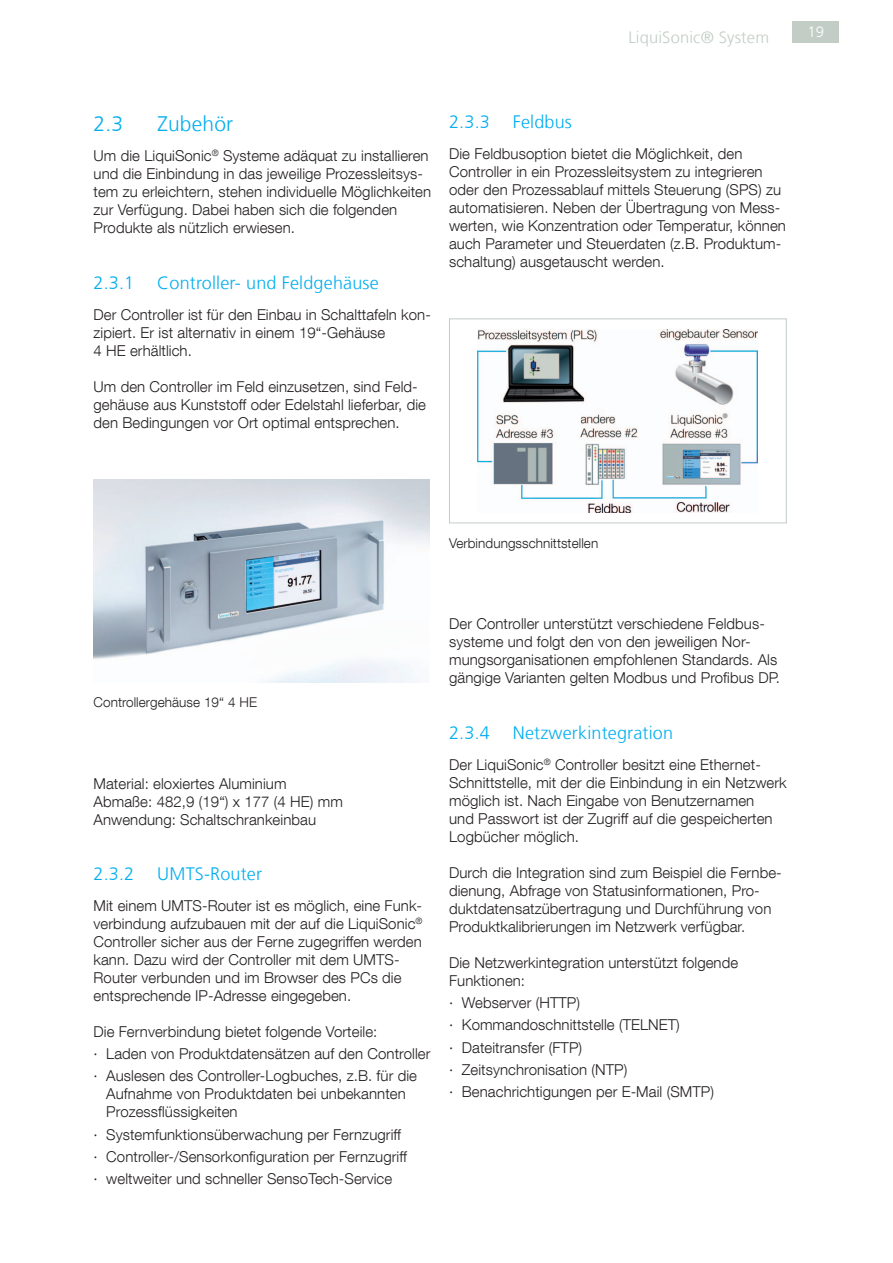
<style>
.page{position:relative;width:893px;height:1263px;background:#fff}
.page>*{position:absolute;margin:0;border:0;box-sizing:border-box;transform-origin:0 0}
.t1{font:300 21px "Frutiger LT Com";letter-spacing:.01em;color:#00aeef}
.t2{font:300 18px "Frutiger LT Com";letter-spacing:.01em;color:#00aeef}
.t3{font:300 16.5px "Frutiger LT Com";letter-spacing:.01em;color:#c2cdc5}
.t4{font:300 15px/18px "Helvetica Neue LT Com";letter-spacing:.005em;color:#231f20}
.t5{font:300 15px "Frutiger LT Com";color:#fff}
.t6{font:300 13.5px "Helvetica Neue LT Com";letter-spacing:.005em;color:#231f20}
</style>
<div class="page">
<div style="left:792px;top:21px;width:47px;height:22px;background:#c2cdc5"></div>
<img style="left:94px;top:479px;width:336px;height:203px">
<svg style="left:449px;top:318px;width:338px;height:206px"></svg>
<p class="t3" style="left:628px;top:27px;width:142px">LiquiSonic® System</p>
<p class="t5" style="left:808px;top:23px;width:18px">19</p>
<h1 class="t1" style="left:94px;top:111px;width:31px">2.3</h1>
<h1 class="t1" style="left:157px;top:111px;width:77px">Zubehör</h1>
<p class="t4" style="left:94px;top:147px;width:339px">Um die LiquiSonic<sup>®</sup> Systeme adäquat zu installieren und die Einbindung in das jeweilige Prozessleitsys&shy;tem zu erleichtern, stehen individuelle Möglichkeiten zur Verfügung. Dabei haben sich die folgenden Produkte als nützlich erwiesen.</p>
<p class="t2" style="left:94px;top:272px;width:42px">2.3.1</p>
<p class="t2" style="left:157px;top:272px;width:223px">Controller- und Feldgehäuse</p>
<p class="t4" style="left:94px;top:305px;width:339px">Der Controller ist für den Einbau in Schalttafeln kon&shy;zipiert. Er ist alternativ in einem 19“-Gehäuse<br>4 HE erhältlich.</p>
<p class="t4" style="left:94px;top:377px;width:334px">Um den Controller im Feld einzusetzen, sind Feld&shy;gehäuse aus Kunststoff oder Edelstahl lieferbar, die den Bedingungen vor Ort optimal entsprechen.</p>
<p class="t2" style="left:449px;top:112px;width:42px">2.3.3</p>
<p class="t2" style="left:513px;top:112px;width:61px">Feldbus</p>
<p class="t4" style="left:449px;top:144px;width:338px">Die Feldbusoption bietet die Möglichkeit, den Controller in ein Prozessleitsystem zu integrieren oder den Prozessablauf mittels Steuerung (SPS) zu automatisieren. Neben der Übertragung von Mess&shy;werten, wie Konzentration oder Temperatur, können auch Parameter und Steuerdaten (z.B. Produktum&shy;schaltung) ausgetauscht werden.</p>
<p class="t6" style="left:449px;top:535px;width:151px">Verbindungsschnittstellen</p>
<p class="t6" style="left:94px;top:694px;width:165px">Controllergehäuse 19“ 4 HE</p>
<p class="t4" style="left:94px;top:774px;width:251px">Material: eloxiertes Aluminium<br>Abmaße: 482,9 (19“) x 177 (4 HE) mm<br>Anwendung: Schaltschrankeinbau</p>
<p class="t2" style="left:94px;top:863px;width:42px">2.3.2</p>
<p class="t2" style="left:157px;top:863px;width:106px">UMTS-Router</p>
<p class="t4" style="left:94px;top:896px;width:330px">Mit einem UMTS-Router ist es möglich, eine Funk&shy;verbindung aufzubauen mit der auf die LiquiSonic<sup>® </sup>Controller sicher aus der Ferne zugegriffen werden kann. Dazu wird der Controller mit dem UMTS-Router verbunden und im Browser des PCs die entsprechende IP-Adresse eingegeben.</p>
<p class="t4" style="left:94px;top:1020px;width:338px;line-height:22.2px">Die Fernverbindung bietet folgende Vorteile:<br>· Laden von Produktdatensätzen auf den Controller · Auslesen des Controller-Logbuches, z.B. für die</p>
<p class="t4" style="left:106px;top:1085px;width:301px">Aufnahme von Produktdaten bei unbekannten<br>Prozessflüssigkeiten</p>
<p class="t4" style="left:94px;top:1123px;width:315px;line-height:22.2px">· Systemfunktionsüberwachung per Fernzugriff · Controller-/Sensorkonfiguration per Fernzugriff · weltweiter und schneller SensoTech-Service</p>
<p class="t4" style="left:449px;top:615px;width:332px">Der Controller unterstützt verschiedene Feldbus&shy;systeme und folgt den von den jeweiligen Nor&shy;mungsorganisationen empfohlenen Standards. Als gängige Varianten gelten Modbus und Profibus DP.</p>
<p class="t2" style="left:449px;top:722px;width:42px">2.3.4</p>
<p class="t2" style="left:513px;top:722px;width:162px">Netzwerkintegration</p>
<p class="t4" style="left:449px;top:755px;width:339px">Der LiquiSonic<sup>®</sup> Controller besitzt eine Ethernet-Schnittstelle, mit der die Einbindung in ein Netzwerk möglich ist. Nach Eingabe von Benutzernamen<br>und Passwort ist der Zugriff auf die gespeicherten Logbücher möglich.</p>
<p class="t4" style="left:449px;top:863px;width:334px">Durch die Integration sind zum Beispiel die Fernbe&shy;dienung, Abfrage von Statusinformationen, Pro&shy;duktdatensatzübertragung und Durchführung von Produktkalibrierungen im Netzwerk verfügbar.</p>
<p class="t4" style="left:449px;top:953px;width:291px">Die Netzwerkintegration unterstützt folgende<br>Funktionen:</p>
<p class="t4" style="left:449px;top:991px;width:266px;line-height:22.2px">· Webserver (HTTP)<br>· Kommandoschnittstelle (TELNET)<br>· Dateitransfer (FTP)<br>· Zeitsynchronisation (NTP)<br>· Benachrichtigungen per E-Mail (SMTP)</p>
</div>
